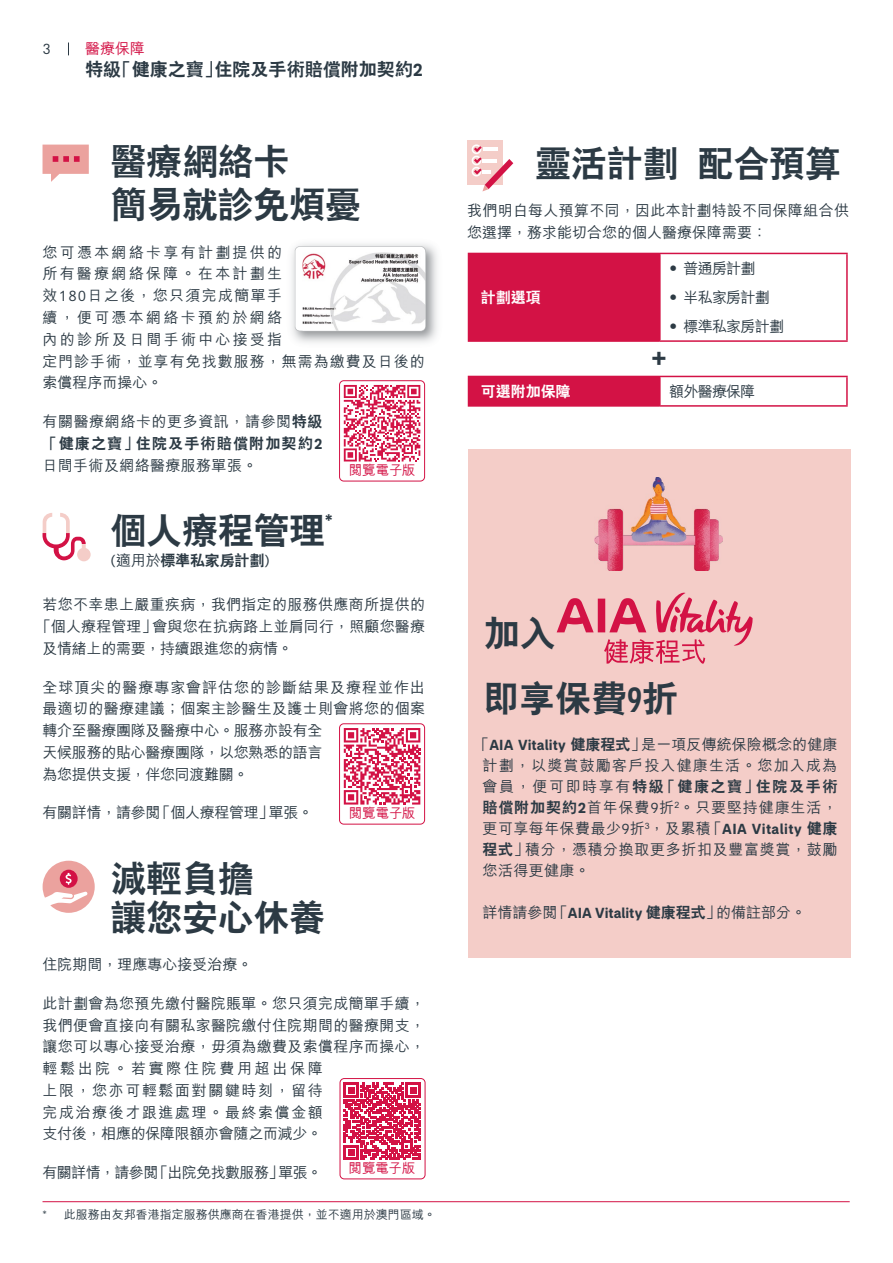
<style>
.page{position:relative;width:893px;height:1263px;background:#fff}
.page>*{position:absolute;margin:0;border:0;box-sizing:border-box;transform-origin:0 0}
.t1{font:800 36px/43.5px "C Hei 2 HK";letter-spacing:-.005em;color:#2c3a44}
.t2{font:500 condensed 36px "AIA Everest";color:#2c3a44}
.t3{font:800 18px "C Hei 2 HK";color:#2c3a44}
.t4{font:500 15px/21.8px "M Hei HK";letter-spacing:.02em;color:#2c3a44}
.t5{font:500 15px/21.8px "M Hei HK";letter-spacing:.15em;color:#2c3a44}
.t6{font:500 15px/21px "M Hei HK";letter-spacing:.08em;color:#2c3a44;text-align:center}
.t7{font:500 15px "M Hei HK";color:#2c3a44}
.t8{font:500 15px "M Hei HK";letter-spacing:-.02em;color:#2c3a44}
.t9{font:800 15px "C Hei 2 HK";letter-spacing:.105em;color:#2c3a44}
.t10{font:500 15px "M Hei HK";letter-spacing:-.04em;color:#2c3a44}
.t11{font:500 15px "M Hei HK";letter-spacing:.04em;color:#2c3a44}
.t12{font:800 15px "C Hei 2 HK";letter-spacing:.08em;color:#2c3a44}
.t13{font:800 15px "C Hei 2 HK";letter-spacing:-.01em;color:#2c3a44}
.t14{font:800 15px "C Hei 2 HK";color:#fff}
.t15{font:500 15px "M Hei HK";letter-spacing:-.05em;color:#2c3a44}
.t16{font:500 15px "M Hei HK";color:#d31245}
.t17{font:15px "AIA Everest";color:#2c3a44}
.t18{font:500 13.5px "M Hei HK";color:#d31245}
.t19{font:500 12px "M Hei HK";color:#2c3a44}
.s1{font-family:"AIA Everest";font-weight:700}
.s2{font-family:"AIA Everest";font-weight:400}
.s3{font-family:"C Hei 2 HK";font-weight:800}
.s4{font-family:"M Hei HK";font-weight:500}
.s5{font-family:"AIA Everest";font-weight:500;font-stretch:condensed}
</style>
<div class="page">
<svg style="left:68px;top:43px;width:1px;height:12px"></svg>
<div style="left:468px;top:449px;width:382px;height:508px;background:#f4cdc8"></div>
<img style="left:595px;top:477px;width:127px;height:93px">
<svg style="left:557px;top:592px;width:196px;height:72px"></svg>
<hr style="left:43px;top:1201px;width:807px;height:1px;background:#d31245">
<img style="left:291px;top:243px;width:146px;height:100px">
<svg style="left:295px;top:246px;width:131px;height:85px"></svg>
<img style="left:303px;top:252px;width:123px;height:79px">
<div style="left:468px;top:253px;width:192px;height:88px;background:#d31245"></div>
<hr style="left:468px;top:340px;width:192px;height:2px;background:#d31245">
<hr style="left:660px;top:253px;width:188px;height:1px;background:#d31245">
<hr style="left:659px;top:254px;width:2px;height:86px;background:#d31245">
<hr style="left:846px;top:254px;width:2px;height:86px;background:#d31245">
<hr style="left:660px;top:340px;width:188px;height:2px;background:#d31245">
<div style="left:468px;top:376px;width:192px;height:30px;background:#d31245"></div>
<hr style="left:468px;top:405px;width:192px;height:2px;background:#d31245">
<hr style="left:660px;top:376px;width:188px;height:1px;background:#d31245">
<hr style="left:659px;top:377px;width:2px;height:28px;background:#d31245">
<hr style="left:846px;top:377px;width:2px;height:28px;background:#d31245">
<hr style="left:660px;top:405px;width:188px;height:2px;background:#d31245">
<svg style="left:43px;top:145px;width:46px;height:37px"></svg>
<svg style="left:43px;top:513px;width:48px;height:48px"></svg>
<svg style="left:43px;top:861px;width:52px;height:52px"></svg>
<div style="left:467px;top:140px;width:35px;height:45px;background:#f4cdc8"></div>
<svg style="left:472px;top:144px;width:41px;height:47px"></svg>
<div style="left:339px;top:723px;width:86px;height:101px;border:1px solid #d31245;border-radius:4px"></div>
<svg style="left:344px;top:728px;width:76px;height:76px"></svg>
<div style="left:340px;top:1078px;width:85px;height:101px;border:1px solid #d31245;border-radius:4px"></div>
<svg style="left:344px;top:1083px;width:76px;height:76px"></svg>
<div style="left:339px;top:380px;width:86px;height:101px;border:1px solid #d31245;border-radius:4px"></div>
<svg style="left:344px;top:385px;width:76px;height:76px"></svg>
<p class="t17" style="left:43px;top:41px;width:10px">3</p>
<p class="t16" style="left:85px;top:38px;width:61px">醫療保障</p>
<p class="t3" style="left:85px;top:58px;width:339px">特級「健康之寶」住院及手術賠償附加契約<span class="s1">2</span></p>
<h1 class="t1" style="left:111px;top:140px;width:252px">醫療網絡卡<br>簡易就診免煩憂</h1>
<p class="t5" style="left:43px;top:240px;width:384px">您可憑本網絡卡享有計劃提供的<br>所有醫療網絡保障。在本計劃生<br>效<span class="s2">180</span>日之後，您只須完成簡單手<br>續，便可憑本網絡卡預約於網絡<br>內的診所及日間手術中心接受指<br>定門診手術，並享有免找數服務，無需為繳費及日後的索償程序而操心。</p>
<p class="t11" style="left:43px;top:411px;width:281px">有關醫療網絡卡的更多資訊，請參閱<span class="s3">特級</span></p>
<p class="t12" style="left:43px;top:433px;width:281px">「健康之寶」住院及手術賠償附加契約<span class="s1">2</span></p>
<p class="t4" style="left:43px;top:453px;width:216px">日間手術及網絡醫療服務單張。</p>
<p class="t18" style="left:349px;top:461px;width:68px">閱覽電子版</p>
<h1 class="t1" style="left:111px;top:509px;width:223px">個人療程管理<sup>*</sup></h1>
<p class="t13" style="left:111px;top:551px;width:161px"><span class="s2">(</span><span class="s4">適用於</span>標準私家房計劃<span class="s2">)</span></p>
<p class="t4" style="left:43px;top:593px;width:384px">若您不幸患上嚴重疾病，我們指定的服務供應商所提供的</p>
<p class="t4" style="left:36px;top:614px;width:390px">「個人療程管理」會與您在抗病路上並肩同行，照顧您醫療</p>
<p class="t8" style="left:43px;top:637px;width:252px">及情緒上的需要，持續跟進您的病情。</p>
<p class="t4" style="left:43px;top:675px;width:384px">全球頂尖的醫療專家會評估您的診斷結果及療程並作出最適切的醫療建議；個案主診醫生及護士則會將您的個案轉介至醫療團隊及醫療中心。服務亦設有全<br>天候服務的貼心醫療團隊，以您熟悉的語言<br>為您提供支援，伴您同渡難關。</p>
<p class="t8" style="left:43px;top:802px;width:272px">有關詳情，請參閱「個人療程管理」單張。</p>
<p class="t18" style="left:349px;top:804px;width:68px">閱覽電子版</p>
<h1 class="t1" style="left:111px;top:859px;width:216px;line-height:39px">減輕負擔<br>讓您安心休養</h1>
<p class="t7" style="left:43px;top:954px;width:212px">住院期間，理應專心接受治療。</p>
<p class="t4" style="left:43px;top:991px;width:384px">此計劃會為您預先繳付醫院賬單。您只須完成簡單手續，我們便會直接向有關私家醫院繳付住院期間的醫療開支，讓您可以專心接受治療，毋須為繳費及索償程序而操心，輕鬆出院。若實際住院費用超出保障<br>上限，您亦可輕鬆面對關鍵時刻，留待<br>完成治療後才跟進處理。最終索償金額<br>支付後，相應的保障限額亦會隨之而減少。</p>
<p class="t10" style="left:43px;top:1162px;width:281px">有關詳情，請參閱「出院免找數服務」單張。</p>
<p class="t18" style="left:349px;top:1158px;width:68px">閱覽電子版</p>
<p class="t19" style="left:43px;top:1206px;width:395px"><span class="s2">*</span> 此服務由友邦香港指定服務供應商在香港提供，並不適用於澳門區域。</p>
<h1 class="t1" style="left:535px;top:142px;width:307px">靈活計劃 配合預算</h1>
<p class="t4" style="left:467px;top:199px;width:383px">我們明白每人預算不同，因此本計劃特設不同保障組合供您選擇，務求能切合您的個人醫療保障需要：</p>
<p class="t14" style="left:481px;top:287px;width:61px">計劃選項</p>
<p class="t4" style="left:666px;top:256px;width:91px">• 普通房計劃</p>
<p class="t4" style="left:666px;top:285px;width:105px">• 半私家房計劃</p>
<p class="t15" style="left:666px;top:315px;width:120px">• 標準私家房計劃</p>
<h1 class="t2" style="left:651px;top:338px;width:17px">+</h1>
<p class="t14" style="left:481px;top:381px;width:91px">可選附加保障</p>
<p class="t4" style="left:669px;top:379px;width:88px">額外醫療保障</p>
<h1 class="t1" style="left:484px;top:612px;width:73px">加入</h1>
<h1 class="t1" style="left:483px;top:677px;width:197px">即享保費<span class="s5">9</span>折</h1>
<p class="t6" style="left:474px;top:733px;width:365px">「<span class="s1">AIA Vitality</span> <span class="s3">健康程式</span>」是一項反傳統保險概念的健康計劃，以獎賞鼓勵客戶投入健康生活。您加入成為</p>
<p class="t9" style="left:483px;top:777px;width:356px"><span class="s4">會員，便可即時享有</span>特級「健康之寶」住院及手術</p>
<p class="t4" style="left:483px;top:796px;width:356px;line-height:21px;text-align:justify"><span class="s3">賠償附加契約</span><span class="s1">2</span>首年保費<span class="s2">9</span>折<sup>2</sup>。只要堅持健康生活，更可享每年保費最少<span class="s2">9</span>折<sup>3</sup>，及累積「<span class="s1">AIA Vitality</span> <span class="s3">健康程式</span>」積分，憑積分換取更多折扣及豐富獎賞，鼓勵您活得更健康。</p>
<p class="t7" style="left:482px;top:902px;width:325px">詳情請參閱「<span class="s1">AIA Vitality</span> <span class="s3">健康程式</span>」的備註部分。</p>
</div>
